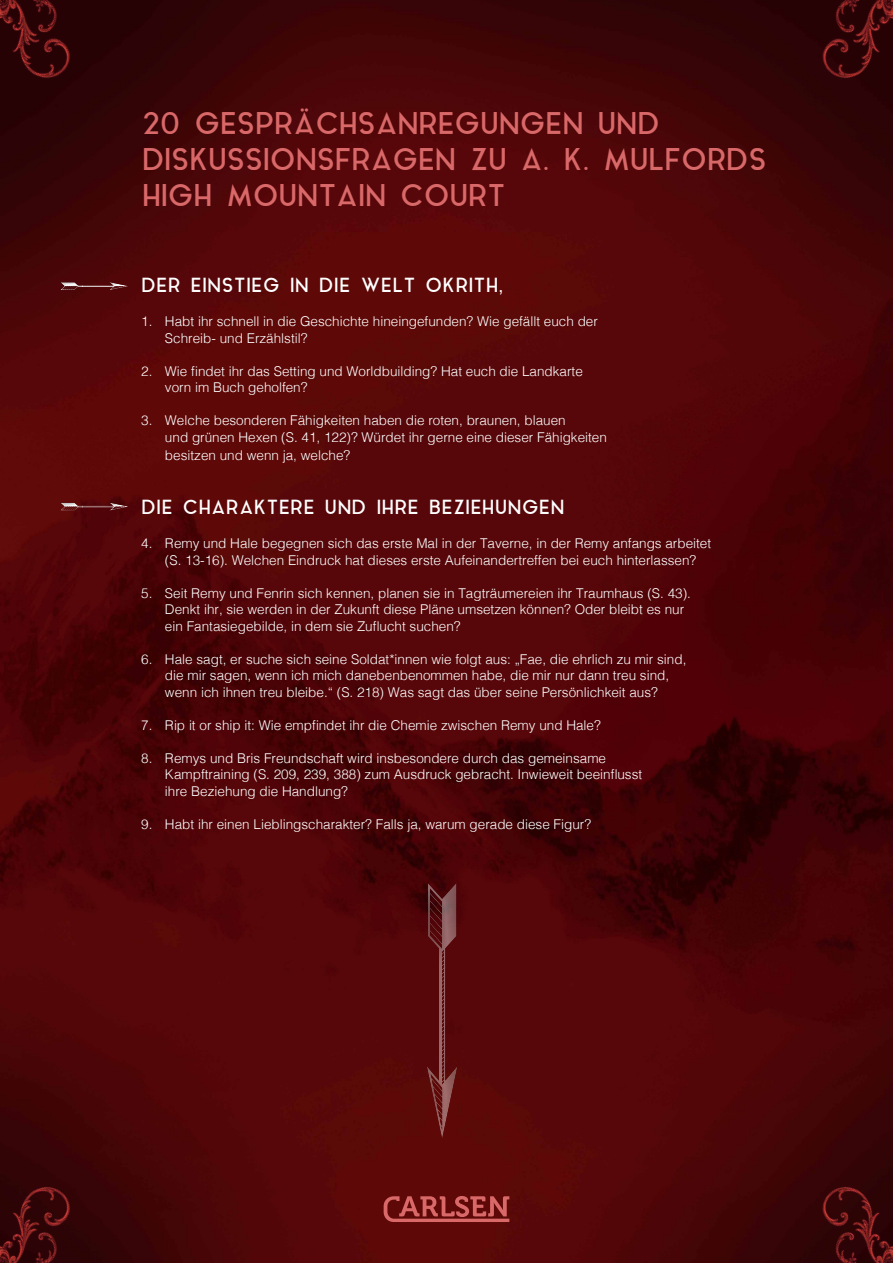
<style>
.page{position:relative;width:893px;height:1263px;background:#fff}
.page>*{position:absolute;margin:0;border:0;box-sizing:border-box;transform-origin:0 0}
.t1{font:30px/36px "Aqua Grotesque Crlsn";letter-spacing:-.03em;color:#d96869}
.t2{font:19.5px "Aqua Grotesque Crlsn";color:#fff}
.t3{font:300 13.5px/16.5px "Helvetica";color:#fff}
</style>
<div class="page">
<img style="left:0;top:0;width:893px;height:1263px">
<img style="left:768px;top:0;width:125px;height:113px">
<img style="left:0;top:0;width:123px;height:113px">
<img style="left:768px;top:1150px;width:125px;height:113px">
<img style="left:0;top:1150px;width:123px;height:113px">
<svg style="left:384px;top:1196px;width:125px;height:26px;background:#983535"></svg>
<div style="left:59px;top:280px;width:24px;height:11px;background:#4c0509"></div>
<svg style="left:61px;top:282px;width:22px;height:8px"></svg>
<div style="left:83px;top:280px;width:47px;height:11px;background:#000;opacity:.5"></div>
<div style="left:59px;top:500px;width:24px;height:12px;background:#600a09"></div>
<svg style="left:61px;top:502px;width:22px;height:9px"></svg>
<div style="left:83px;top:500px;width:47px;height:12px;background:#000;opacity:.5"></div>
<div style="left:427px;top:882px;width:33px;height:85px;background:#530509"></div>
<svg style="left:427px;top:883px;width:30px;height:84px"></svg>
<div style="left:427px;top:967px;width:33px;height:174px;background:#000;opacity:.5"></div>
<h1 class="t1" style="left:142px;top:109px;width:627px">20 GESPRÄCHSANREGUNGEN UND<br>DISKUSSIONSFRAGEN ZU A. K. MULFORDS<br>HIGH MOUNTAIN COURT</h1>
<h2 class="t2" style="left:141px;top:274px;width:359px">DER EINSTIEG IN DIE WELT OKRITH</h2>
<p class="t3" style="left:165px;top:312px;width:434px;text-indent:-24px">1. Habt ihr schnell in die Geschichte hineingefunden? Wie gefällt euch der<br>Schreib- und Erzählstil?</p>
<p class="t3" style="left:165px;top:362px;width:419px;text-indent:-24px">2. Wie findet ihr das Setting und Worldbuilding? Hat euch die Landkarte vorn im Buch geholfen?</p>
<p class="t3" style="left:165px;top:411px;width:443px;text-indent:-24px">3. Welche besonderen Fähigkeiten haben die roten, braunen, blauen<br>und grünen Hexen (S. 41, 122)? Würdet ihr gerne eine dieser Fähigkeiten</p>
<p class="t3" style="left:165px;top:446px;width:187px">besitzen und wenn ja, welche?</p>
<h2 class="t2" style="left:141px;top:496px;width:425px">DIE CHARAKTERE UND IHRE BEZIEHUNGEN</h2>
<p class="t3" style="left:165px;top:534px;width:548px;text-indent:-24px">4. Remy und Hale begegnen sich das erste Mal in der Taverne, in der Remy anfangs arbeitet (S. 13-16). Welchen Eindruck hat dieses erste Aufeinandertreffen bei euch hinterlassen?</p>
<p class="t3" style="left:165px;top:584px;width:527px;text-indent:-24px">5. Seit Remy und Fenrin sich kennen, planen sie in Tagträumereien ihr Traumhaus (S. 43).<br>Denkt ihr, sie werden in der Zukunft diese Pläne umsetzen können? Oder bleibt es nur ein Fantasiegebilde, in dem sie Zuflucht suchen?</p>
<p class="t3" style="left:141px;top:650px;width:547px;text-align:center">6. Hale sagt, er suche sich seine Soldat*innen wie folgt aus: „Fae, die ehrlich zu mir sind, die mir sagen, wenn ich mich danebenbenommen habe, die mir nur dann treu sind,<br>wenn ich ihnen treu bleibe.“ (S. 218) Was sagt das über seine Persönlichkeit aus?</p>
<p class="t3" style="left:141px;top:716px;width:461px">7. Rip it or ship it: Wie empfindet ihr die Chemie zwischen Remy und Hale?</p>
<p class="t3" style="left:165px;top:749px;width:479px;text-indent:-24px">8. Remys und Bris Freundschaft wird insbesondere durch das gemeinsame<br>Kampftraining (S. 209, 239, 388) zum Ausdruck gebracht. Inwieweit beeinflusst ihre Beziehung die Handlung?</p>
<p class="t3" style="left:141px;top:815px;width:451px">9. Habt ihr einen Lieblingscharakter? Falls ja, warum gerade diese Figur?</p>
</div>
